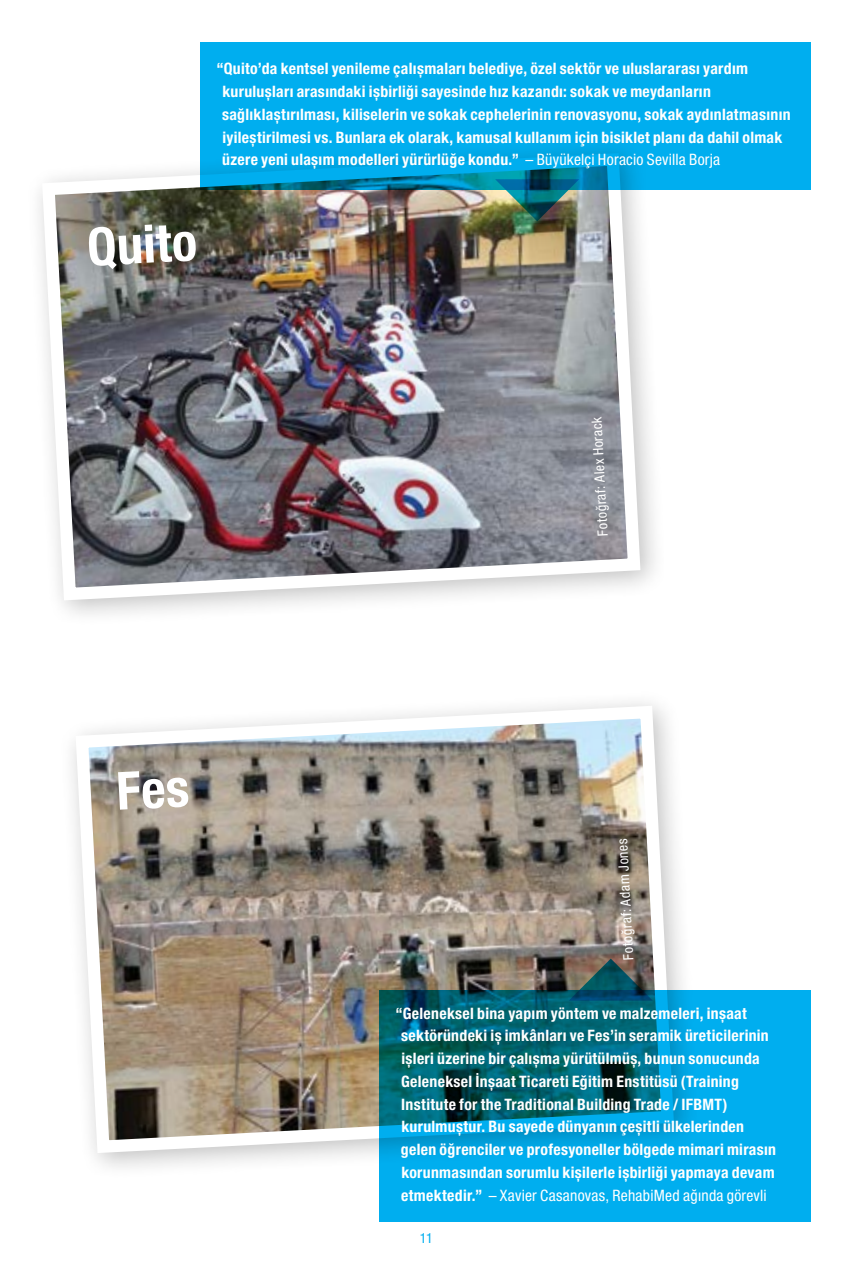
<style>
.page{position:relative;width:853px;height:1264px;background:#fff}
.page>*{position:absolute;margin:0;border:0;box-sizing:border-box;transform-origin:0 0}
.t1{font:700 condensed 52.5px "Helvetica Neue LT Pro";color:#fff}
.t2{font:700 condensed 15.75px/22.8px "Helvetica Neue LT Pro";letter-spacing:.02em;color:#fff}
.t3{font:condensed 14px "Helvetica Neue LT Pro";color:#fff}
.t4{font:condensed 14px "Helvetica Neue LT Pro";color:#00aeef}
.s1{font-weight:400}
</style>
<div class="page">
<img style="left:38px;top:170px;width:609px;height:437px">
<div style="left:200px;top:42px;width:611px;height:147px;background:#00aeef"></div>
<img style="left:71px;top:702px;width:609px;height:457px">
<svg style="left:379px;top:990px;width:432px;height:231px;background:#008fbc"></svg>
<img style="left:495px;top:179px;width:84px;height:42px">
<svg style="left:569px;top:958px;width:84px;height:42px;background:#39575d"></svg>
<svg style="left:118px;top:771px;width:71px;height:38px;background:#978f84"></svg>
<p class="t2" style="left:222px;top:57px;width:570px;text-indent:-6px">“Quito’da kentsel yenileme çalışmaları belediye, özel sektör ve uluslararası yardım kuruluşları arasındaki işbirliği sayesinde hız kazandı: sokak ve meydanların sağlıklaştırılması, kiliselerin ve sokak cephelerinin renovasyonu, sokak aydınlatmasının iyileştirilmesi vs. Bunlara ek olarak, kamusal kullanım için bisiklet planı da dahil olmak üzere yeni ulaşım modelleri yürürlüğe kondu.” <span class="s1">– Büyükelçi Horacio Sevilla Borja</span></p>
<h1 class="t1" style="left:86px;top:215px;width:111px;rotate:-3deg">Quito</h1>
<p class="t3" style="left:595px;top:536px;width:121px;rotate:-93deg">Fotoğraf: Alex Horack</p>
<p class="t3" style="left:620px;top:960px;width:123px;rotate:-93deg">Fotoğraf: Adam Jones</p>
<p class="t2" style="left:401px;top:1001px;width:377px;text-indent:-6px">“Geleneksel bina yapım yöntem ve malzemeleri, inşaat sektöründeki iş imkânları ve Fes’in seramik üreticilerinin işleri üzerine bir çalışma yürütülmüş, bunun sonucunda Geleneksel İnşaat Ticareti Eğitim Enstitüsü (Training Institute for the Traditional Building Trade / IFBMT) kurulmuştur. Bu sayede dünyanın çeşitli ülkelerinden gelen öğrenciler ve profesyoneller bölgede mimari mirasın korunmasından sorumlu kişilerle işbirliği yapmaya devam etmektedir.” <span class="s1">– Xavier Casanovas, RehabiMed ağında görevli</span></p>
<p class="t4" style="left:420px;top:1229px;width:15px">11</p>
</div>
